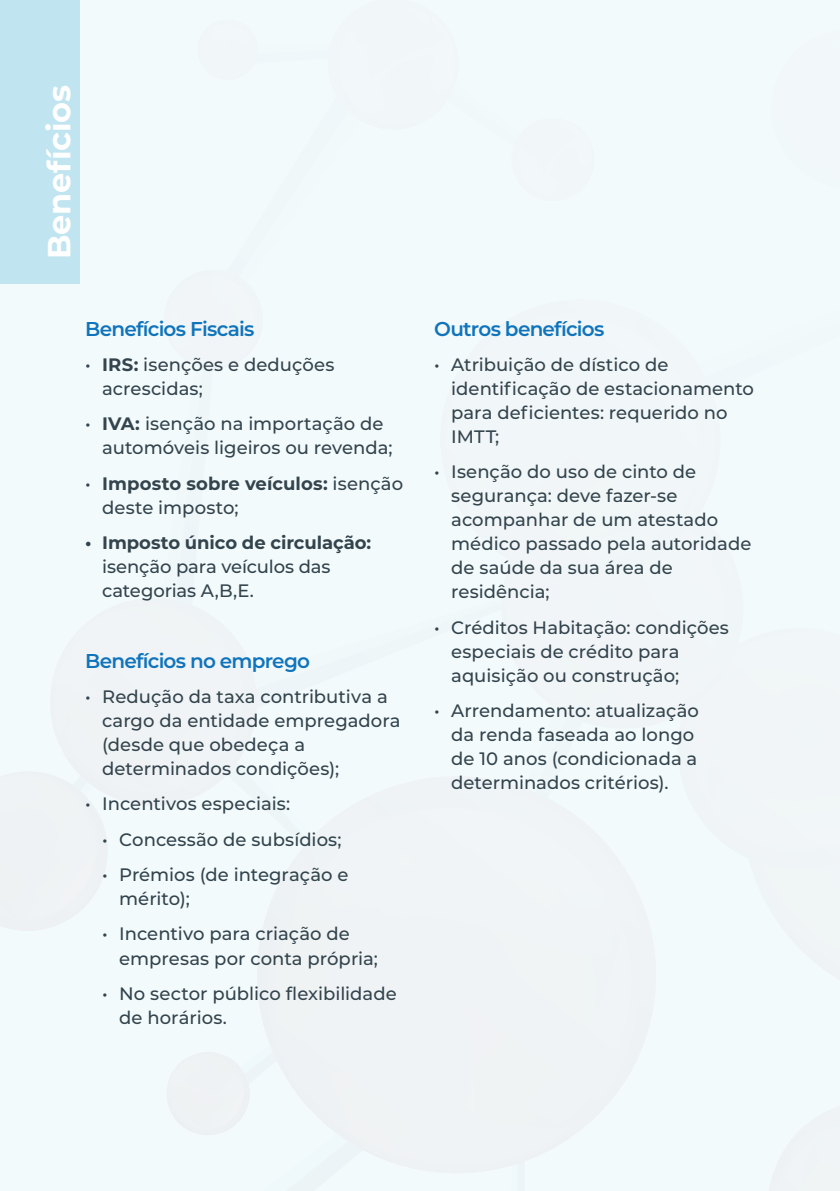
<style>
.page{position:relative;width:840px;height:1191px;background:#fff}
.page>*{position:absolute;margin:0;border:0;box-sizing:border-box;transform-origin:0 0}
.Titulo_1{font:700 32px "Montserrat";letter-spacing:-.005em;color:#fff}
.Subtitulo{font:600 20px "Montserrat";letter-spacing:-.04em;color:#1074bc}
.t1{font:500 18px/24px "Montserrat";color:#33444d}
.s1{font-weight:700}
</style>
<div class="page">
<div style="left:0;top:0;width:839px;height:1191px;background:#f3fafc"></div>
<div style="left:0;top:0;width:79px;height:283px;background:#c1e5f0"></div>
<p class="Titulo_1" style="left:36px;top:259px;width:176px;rotate:-90deg">Benefícios</p>
<p class="Subtitulo" style="left:85px;top:314px;width:171px">Benefícios Fiscais</p>
<p class="t1" style="left:102px;top:352px;width:233px;text-indent:-17px">• <span class="s1">IRS:</span> isenções e deduções acrescidas;</p>
<p class="t1" style="left:102px;top:411px;width:292px;text-indent:-17px">• <span class="s1">IVA:</span> isenção na importação de automóveis ligeiros ou revenda;</p>
<p class="t1" style="left:102px;top:470px;width:302px;text-indent:-17px">• <span class="s1">Imposto sobre veículos:</span> isenção deste imposto;</p>
<p class="t1" style="left:102px;top:530px;width:270px;text-indent:-17px"><span class="s1">• Imposto único de circulação: </span>isenção para veículos das categorias A,B,E.</p>
<p class="Subtitulo" style="left:85px;top:646px;width:226px">Benefícios no emprego</p>
<p class="t1" style="left:102px;top:684px;width:300px;text-indent:-17px">• Redução da taxa contributiva a cargo da entidade empregadora (desde que obedeça a determinados condições);</p>
<p class="t1" style="left:85px;top:791px;width:206px">• Incentivos especiais:</p>
<p class="t1" style="left:102px;top:826px;width:241px">• Concessão de subsídios;</p>
<p class="t1" style="left:119px;top:862px;width:231px;text-indent:-17px">• Prémios (de integração e mérito);</p>
<p class="t1" style="left:119px;top:921px;width:260px;text-indent:-17px">• Incentivo para criação de empresas por conta própria;</p>
<p class="t1" style="left:119px;top:980px;width:279px;text-indent:-17px">• No sector público flexibilidade de horários.</p>
<p class="Subtitulo" style="left:434px;top:314px;width:172px">Outros benefícios</p>
<p class="t1" style="left:451px;top:352px;width:304px;text-indent:-17px">• Atribuição de dístico de identificação de estacionamento para deficientes: requerido no<br>IMTT;</p>
<p class="t1" style="left:451px;top:459px;width:301px;text-indent:-17px">• Isenção do uso de cinto de segurança: deve fazer-se acompanhar de um atestado médico passado pela autoridade de saúde da sua área de residência;</p>
<p class="t1" style="left:451px;top:614px;width:279px;text-indent:-17px">• Créditos Habitação: condições especiais de crédito para aquisição ou construção;</p>
<p class="t1" style="left:451px;top:698px;width:249px;text-indent:-17px">• Arrendamento: atualização da renda faseada ao longo de 10 anos (condicionada a determinados critérios).</p>
</div>
